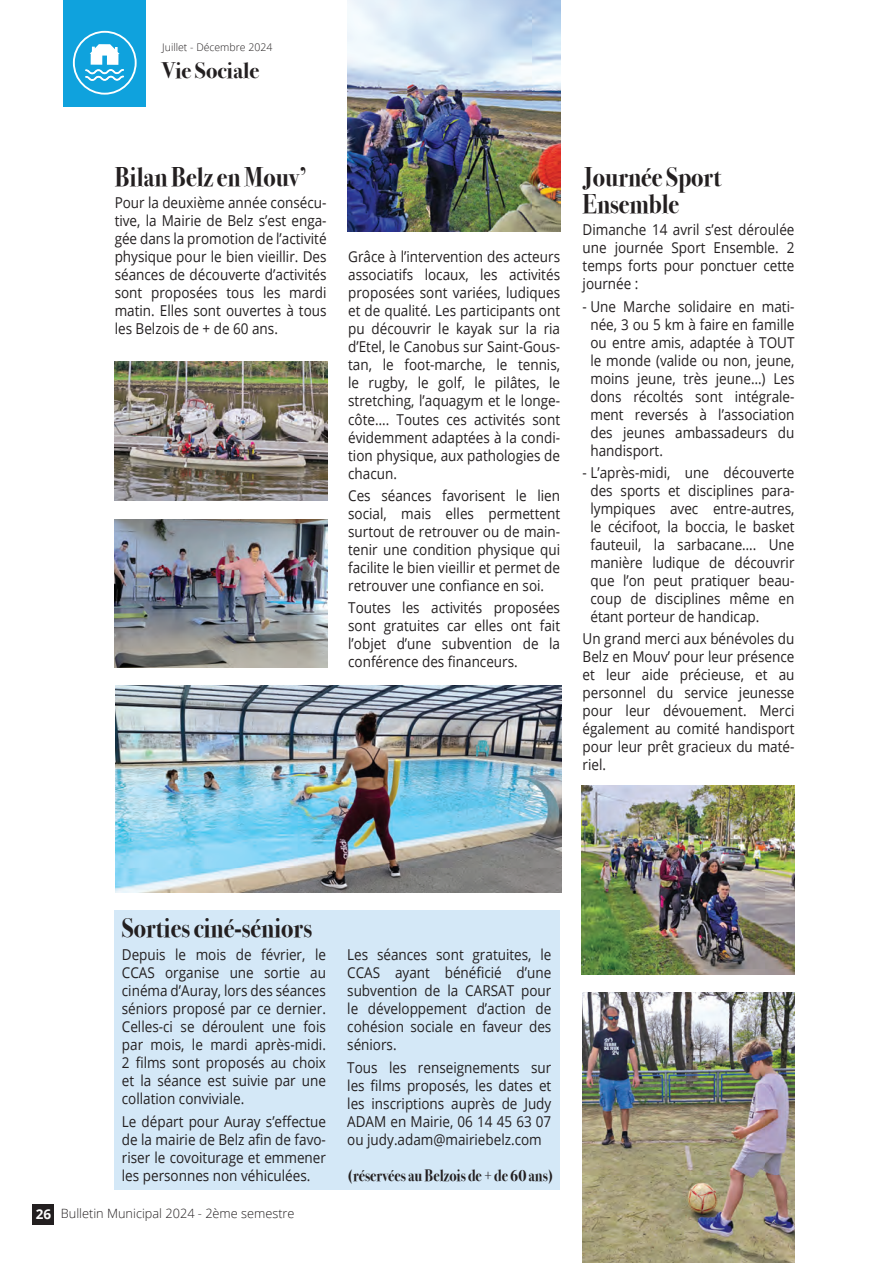
<style>
.page{position:relative;width:893px;height:1263px;background:#fff}
.page>*{position:absolute;margin:0;border:0;box-sizing:border-box;transform-origin:0 0}
.t1{font:700 27px/27px "Bodoni Svty Two ITCTT";color:#231f20;scale:.9 1}
.t2{font:700 22.5px "Bodoni Svty Two ITCTT";color:#231f20}
.t3{font:700 16.5px "Bodoni Svty Two ITCTT";color:#231f20;scale:.87 1}
.t4{font:15px/18px "Open Sans";color:#231f20;text-align:justify;scale:.9 1}
.t5{font:300 12.75px "Open Sans";color:#231f20}
.t6{font:300 10.5px "Open Sans";color:#231f20}
.s1{font-weight:700;font-size:13.5px;color:#fff}
</style>
<div class="page">
<div style="left:32px;top:1203px;width:22px;height:21px;background:#231f20"></div>
<img style="left:115px;top:685px;width:446px;height:207px">
<div style="left:63px;top:0;width:83px;height:107px;background:#0fa2dd"></div>
<svg style="left:73px;top:31px;width:64px;height:64px"></svg>
<img style="left:115px;top:361px;width:212px;height:139px">
<img style="left:582px;top:785px;width:212px;height:189px">
<img style="left:582px;top:992px;width:213px;height:270px">
<img style="left:115px;top:519px;width:212px;height:148px">
<img style="left:347px;top:0;width:213px;height:231px">
<div style="left:114px;top:910px;width:446px;height:279px;background:#d4e8f7"></div>
<p class="t6" style="left:162px;top:40px;width:112px">Juillet - Décembre 2024</p>
<h2 class="t2" style="left:162px;top:52px;width:99px">Vie Sociale</h2>
<h1 class="t1" style="left:115px;top:161px;width:215px">Bilan Belz en Mouv’</h1>
<p class="t4" style="left:115px;top:193px;width:237px">Pour la deuxième année consécu&shy;tive, la Mairie de Belz s’est enga&shy;gée dans la promotion de l’activité physique pour le bien vieillir. Des séances de découverte d’activités sont proposées tous les mardi matin. Elles sont ouvertes à tous les Belzois de + de 60 ans.</p>
<p class="t4" style="left:348px;top:247px;width:237px">Grâce à l’intervention des acteurs associatifs locaux, les activités proposées sont variées, ludiques et de qualité. Les participants ont pu découvrir le kayak sur la ria d’Etel, le Canobus sur Saint-Gous&shy;tan, le foot-marche, le tennis, le rugby, le golf, le pilâtes, le stretching, l’aquagym et le longe&shy;côte…. Toutes ces activités sont évidemment adaptées à la condi&shy;tion physique, aux pathologies de chacun.</p>
<p class="t4" style="left:348px;top:486px;width:237px">Ces séances favorisent le lien social, mais elles permettent surtout de retrouver ou de main&shy;tenir une condition physique qui facilite le bien vieillir et permet de retrouver une confiance en soi.</p>
<p class="t4" style="left:348px;top:598px;width:237px">Toutes les activités proposées sont gratuites car elles ont fait l’objet d’une subvention de la conférence des financeurs.</p>
<h1 class="t1" style="left:583px;top:161px;width:155px">Journée Sport<br>Ensemble</h1>
<p class="t4" style="left:583px;top:220px;width:237px">Dimanche 14 avril s’est déroulée une journée Sport Ensemble. 2 temps forts pour ponctuer cette journée :</p>
<p class="t4" style="left:590px;top:297px;width:228px;text-indent:-8px">- Une Marche solidaire en mati&shy;née, 3 ou 5 km à faire en famille ou entre amis, adaptée à TOUT le monde (valide ou non, jeune, moins jeune, très jeune…) Les dons récoltés sont intégrale&shy;ment reversés à l’association des jeunes ambassadeurs du handisport.</p>
<p class="t4" style="left:590px;top:463px;width:228px;text-indent:-8px">- L’après-midi, une découverte des sports et disciplines para&shy;lympiques avec entre-autres, le cécifoot, la boccia, le basket fauteuil, la sarbacane…. Une manière ludique de découvrir que l’on peut pratiquer beau&shy;coup de disciplines même en étant porteur de handicap.</p>
<p class="t4" style="left:583px;top:629px;width:237px">Un grand merci aux bénévoles du Belz en Mouv’ pour leur présence et leur aide précieuse, et au personnel du service jeunesse pour leur dévouement. Merci également au comité handisport pour leur prêt gracieux du maté&shy;riel.</p>
<h1 class="t1" style="left:122px;top:911px;width:213px">Sorties ciné-séniors</h1>
<p class="t4" style="left:122px;top:945px;width:228px">Depuis le mois de février, le CCAS organise une sortie au cinéma d’Auray, lors des séances séniors proposé par ce dernier.<br>Celles-ci se déroulent une fois par mois, le mardi après-midi.<br>2 films sont proposés au choix et la séance est suivie par une collation conviviale.</p>
<p class="t4" style="left:122px;top:1111px;width:228px">Le départ pour Auray s’effectue de la mairie de Belz afin de favo&shy;riser le covoiturage et emmener les personnes non véhiculées.</p>
<p class="t5" style="left:36px;top:1204px;width:260px"><span class="s1">26</span> Bulletin Municipal 2024 - 2ème semestre</p>
<p class="t4" style="left:347px;top:945px;width:228px">Les séances sont gratuites, le CCAS ayant bénéficié d’une subvention de la CARSAT pour le développement d’action de cohésion sociale en faveur des séniors.</p>
<p class="t4" style="left:347px;top:1057px;width:228px">Tous les renseignements sur les films proposés, les dates et les inscriptions auprès de Judy ADAM en Mairie, 06 14 45 63 07 ou judy.adam@mairiebelz.com</p>
<p class="t3" style="left:348px;top:1161px;width:238px">(réservées au Belzois de + de 60 ans)</p>
</div>
